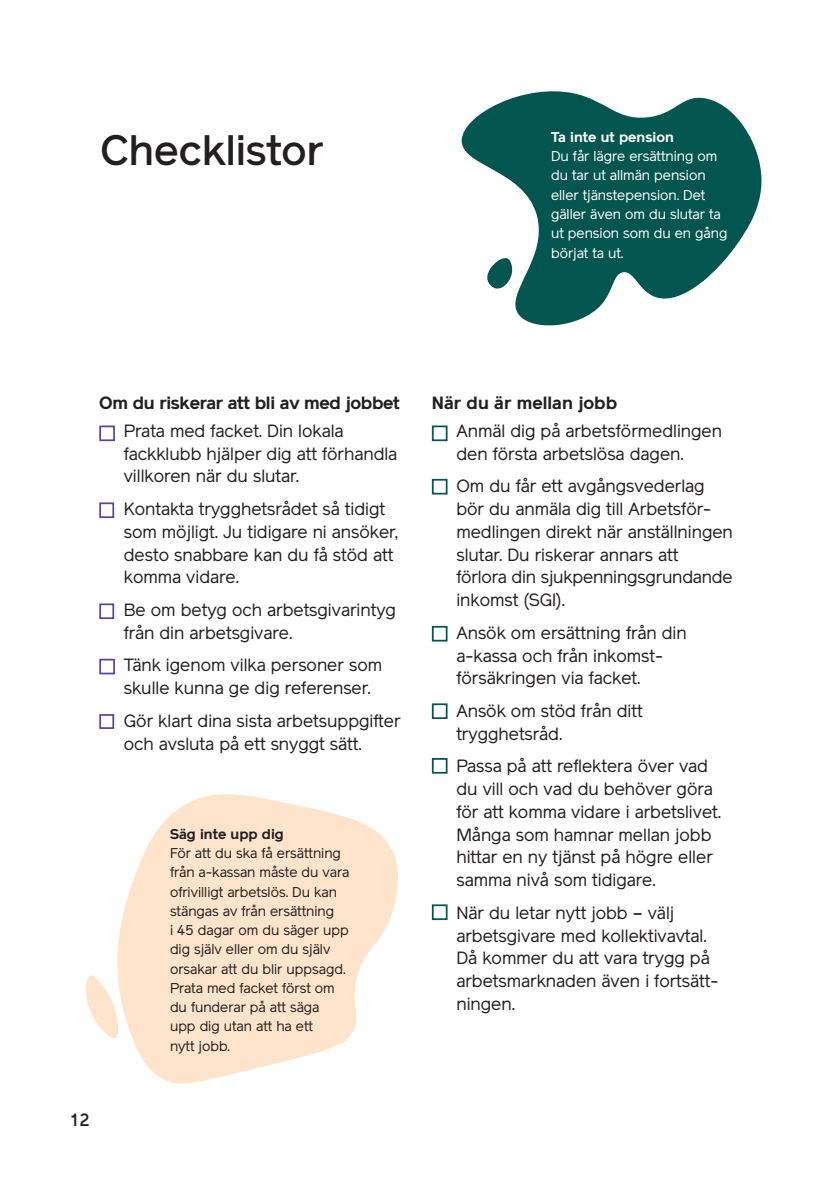
<style>
.page{position:relative;width:834px;height:1191px;background:#fff}
.page>*{position:absolute;margin:0;border:0;box-sizing:border-box;transform-origin:0 0}
.t1{font:500 42px "Reader";color:#231f20}
.t2{font:17.5px/22.8px "Reader";color:#231f20}
.t3{font:700 17.5px "Reader";letter-spacing:-.02em;color:#231f20}
.t4{font:700 17.5px "Reader";color:#231f20}
.t5{font:500 17.5px "Reader";color:#231f20}
.t6{font:14px/19.2px "Reader";color:#231f20}
.t7{font:14px/19.2px "Reader";color:#fff}
.t8{font:700 14px "Reader";color:#fff}
.t9{font:700 14px "Reader";color:#231f20}
</style>
<div class="page">
<svg style="left:117px;top:794px;width:281px;height:290px;fill:#fee4ca"></svg>
<svg style="left:86px;top:974px;width:33px;height:66px"></svg>
<svg style="left:461px;top:91px;width:300px;height:234px;fill:#03564f"></svg>
<svg style="left:484px;top:256px;width:28px;height:33px"></svg>
<div style="left:99px;top:425px;width:16px;height:16px;background:#fff;border:2px solid #5e449b"></div>
<div style="left:99px;top:502px;width:15px;height:16px;border:2px solid #5e449b"></div>
<div style="left:99px;top:603px;width:15px;height:16px;border:2px solid #5e449b"></div>
<div style="left:99px;top:659px;width:16px;height:15px;border:2px solid #5e449b"></div>
<div style="left:99px;top:714px;width:15px;height:15px;border:2px solid #5e449b"></div>
<div style="left:432px;top:425px;width:15px;height:16px;background:#fff;border:2px solid #035650"></div>
<div style="left:432px;top:479px;width:15px;height:15px;background:#fff;border:2px solid #035650"></div>
<div style="left:432px;top:626px;width:15px;height:15px;background:#fff;border:2px solid #035650"></div>
<div style="left:432px;top:703px;width:15px;height:16px;background:#fff;border:2px solid #035650"></div>
<div style="left:432px;top:758px;width:15px;height:15px;background:#fff;border:2px solid #035650"></div>
<div style="left:432px;top:904px;width:15px;height:16px;background:#fff;border:2px solid #035650"></div>
<p class="t1" style="left:99px;top:126px;width:225px">Checklistor</p>
<p class="t8" style="left:551px;top:129px;width:124px">Ta inte ut pension</p>
<p class="t7" style="left:551px;top:147px;width:178px">Du får lägre ersättning om du tar ut allmän pension eller tjänstepension. Det gäller även om du slutar ta ut pension som du en gång börjat ta ut.</p>
<p class="t3" style="left:99px;top:393px;width:302px">Om du riskerar att bli av med jobbet</p>
<p class="t2" style="left:124px;top:419px;width:275px">Prata med facket. Din lokala fackklubb hjälper dig att förhandla villkoren när du slutar.</p>
<p class="t2" style="left:124px;top:497px;width:276px">Kontakta trygghetsrådet så tidigt som möjligt. Ju tidigare ni ansöker, desto snabbare kan du få stöd att komma vidare.</p>
<p class="t2" style="left:124px;top:598px;width:273px">Be om betyg och arbetsgivarintyg från din arbetsgivare.</p>
<p class="t2" style="left:124px;top:654px;width:260px">Tänk igenom vilka personer som skulle kunna ge dig referenser.</p>
<p class="t2" style="left:124px;top:709px;width:278px">Gör klart dina sista arbetsuppgifter och avsluta på ett snyggt sätt.</p>
<p class="t5" style="left:69px;top:1109px;width:22px">12</p>
<p class="t9" style="left:170px;top:825px;width:115px">Säg inte upp dig</p>
<p class="t6" style="left:170px;top:843px;width:172px">För att du ska få ersättning</p>
<p class="t6" style="left:170px;top:862px;width:181px">från a-kassan måste du vara</p>
<p class="t6" style="left:170px;top:882px;width:168px">ofrivilligt arbetslös. Du kan</p>
<p class="t6" style="left:170px;top:901px;width:180px">stängas av från ersättning<br>i 45 dagar om du säger upp</p>
<p class="t6" style="left:170px;top:939px;width:162px">dig själv eller om du själv</p>
<p class="t6" style="left:170px;top:959px;width:177px">orsakar att du blir uppsagd.</p>
<p class="t6" style="left:170px;top:978px;width:166px">Prata med facket först om</p>
<p class="t6" style="left:170px;top:997px;width:151px">du funderar på att säga</p>
<p class="t6" style="left:170px;top:1016px;width:144px">upp dig utan att ha ett</p>
<p class="t6" style="left:170px;top:1036px;width:62px">nytt jobb.</p>
<p class="t4" style="left:432px;top:393px;width:187px">När du är mellan jobb</p>
<p class="t2" style="left:456px;top:419px;width:267px">Anmäl dig på arbetsförmedlingen den första arbetslösa dagen.</p>
<p class="t2" style="left:456px;top:475px;width:278px">Om du får ett avgångsvederlag bör du anmäla dig till Arbetsför&shy;medlingen direkt när anställningen slutar. Du riskerar annars att förlora din sjukpenningsgrundande inkomst (SGI).</p>
<p class="t2" style="left:456px;top:621px;width:232px">Ansök om ersättning från din a-kassa och från inkomst&shy;försäkringen via facket.</p>
<p class="t2" style="left:456px;top:699px;width:188px">Ansök om stöd från ditt trygghetsråd.</p>
<p class="t2" style="left:456px;top:755px;width:266px">Passa på att reflektera över vad du vill och vad du behöver göra för att komma vidare i arbetslivet.<br>Många som hamnar mellan jobb hittar en ny tjänst på högre eller samma nivå som tidigare.</p>
<p class="t2" style="left:456px;top:901px;width:263px">När du letar nytt jobb – välj arbetsgivare med kollektivavtal.<br>Då kommer du att vara trygg på arbetsmarknaden även i fortsätt&shy;ningen.</p>
</div>
